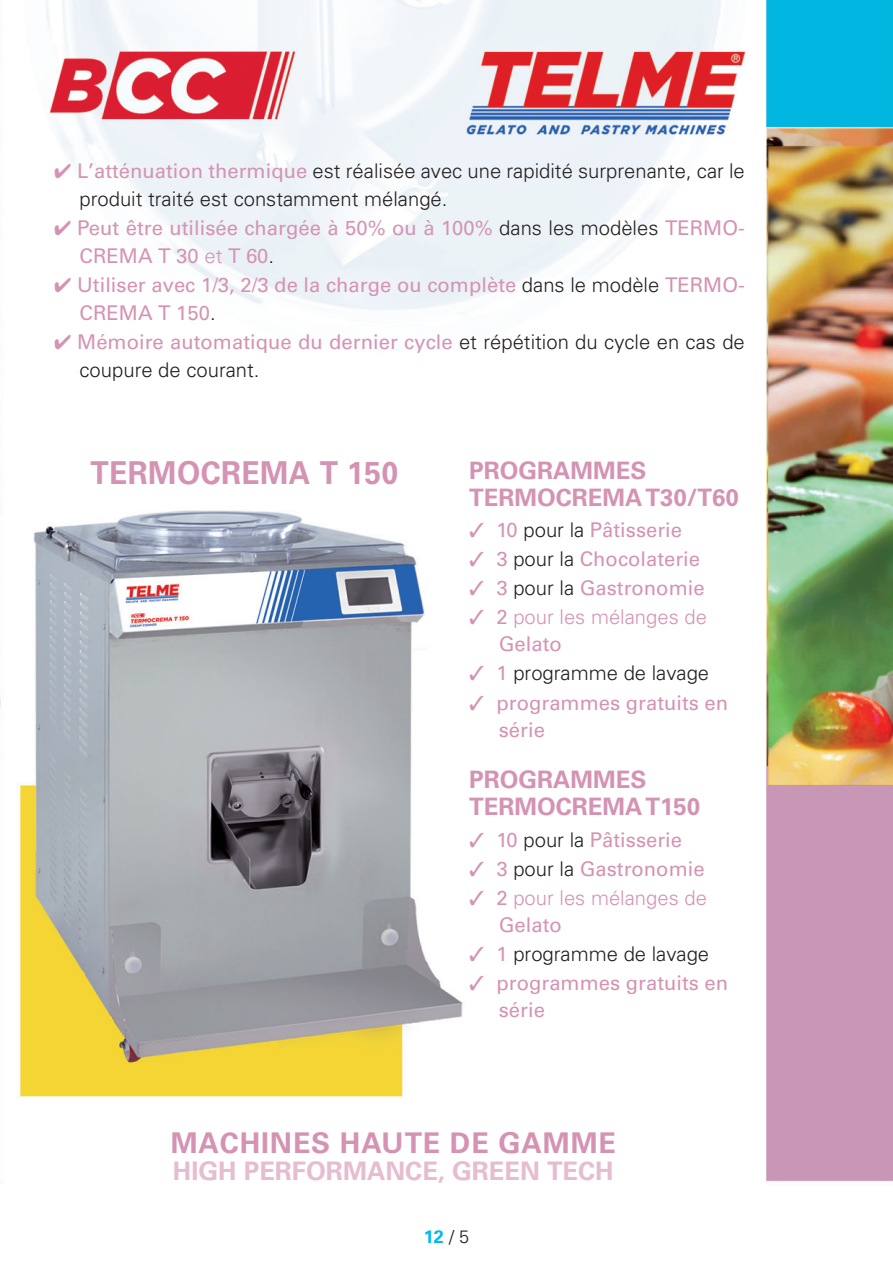
<style>
.page{position:relative;width:893px;height:1263px;background:#fff}
.page>*{position:absolute;margin:0;border:0;box-sizing:border-box;transform-origin:0 0}
.t1{font:700 31.5px "Univers";letter-spacing:.015em;color:#d593b4;scale:.95 1}
.t2{font:700 28.5px "Univers";letter-spacing:.03em;color:#d593b4}
.t3{font:700 25.5px "Univers";color:#e5bcd0}
.t4{font:700 24px "Univers";color:#d593b4}
.t5{font:20.25px/28.5px "Univers";color:#d593b4}
.t6{font:300 20.25px/28.5px "Univers";color:#231f20}
.t7{font:300 20.25px/27px "Univers";color:#d593b4}
.t8{font:700 18px "Univers";color:#00baf1}
.s1{color:#d593b4}
.s2{font-weight:400;color:#d593b4}
.s3{font-weight:300;color:#231f20}
.s4{font-weight:300}
.s5{font-weight:400}
</style>
<div class="page">
<img style="left:0;top:0;width:893px;height:1182px">
<p class="t6" style="left:80px;top:156px;width:667px;text-indent:-26px"><span class="s1">✔</span> <span class="s2">L’atténuation thermique</span> est réalisée avec une rapidité surprenante, car le produit traité est constamment mélangé.</p>
<p class="t5" style="left:80px;top:213px;width:667px;text-indent:-26px">✔ Peut être utilisée chargée à 50% ou à 100% <span class="s3">dans les modèles</span> TERMO-<br>CREMA T 30 <span class="s4">et</span> T 60<span class="s3">.</span></p>
<p class="t5" style="left:80px;top:270px;width:667px;text-indent:-26px">✔ Utiliser avec 1/3, 2/3 de la charge ou complète <span class="s3">dans le modèle</span> TERMO-<br>CREMA T 150<span class="s3">.</span></p>
<p class="t6" style="left:80px;top:327px;width:667px;text-indent:-26px"><span class="s1">✔</span> <span class="s2">Mémoire automatique du dernier cycle</span> et répétition du cycle en cas de coupure de courant.</p>
<p class="t1" style="left:90px;top:454px;width:325px">TERMOCREMA T 150</p>
<p class="t4" style="left:469px;top:456px;width:179px">PROGRAMMES</p>
<p class="t4" style="left:469px;top:483px;width:271px">TERMOCREMA T30/T60</p>
<p class="t5" style="left:469px;top:516px;width:215px">✓ 10 <span class="s3">pour la</span> Pâtisserie</p>
<p class="t5" style="left:469px;top:545px;width:233px">✓ 3 <span class="s3">pour la</span> Chocolaterie</p>
<p class="t5" style="left:469px;top:574px;width:237px">✓ 3 <span class="s3">pour la</span> Gastronomie</p>
<p class="t7" style="left:499px;top:604px;width:210px;text-indent:-30px">✓ <span class="s5">2</span> pour les mélanges de<br><span class="s5">Gelato</span></p>
<p class="t6" style="left:469px;top:659px;width:242px"><span class="s1">✓</span> <span class="s2">1</span> programme de lavage</p>
<p class="t5" style="left:499px;top:689px;width:231px;line-height:27px;text-indent:-30px">✓ programmes gratuits en série</p>
<p class="t4" style="left:469px;top:766px;width:179px">PROGRAMMES</p>
<p class="t4" style="left:469px;top:793px;width:233px">TERMOCREMA T150</p>
<p class="t5" style="left:469px;top:825px;width:215px">✓ 10 <span class="s3">pour la</span> Pâtisserie</p>
<p class="t5" style="left:469px;top:854px;width:237px">✓ 3 <span class="s3">pour la</span> Gastronomie</p>
<p class="t7" style="left:499px;top:884px;width:210px;text-indent:-30px">✓ <span class="s5">2</span> pour les mélanges de<br><span class="s5">Gelato</span></p>
<p class="t6" style="left:469px;top:940px;width:242px"><span class="s1">✓</span> <span class="s2">1</span> programme de lavage</p>
<p class="t5" style="left:499px;top:970px;width:231px;line-height:27px;text-indent:-30px">✓ programmes gratuits en série</p>
<p class="t2" style="left:171px;top:1126px;width:447px">MACHINES HAUTE DE GAMME</p>
<p class="t3" style="left:173px;top:1156px;width:442px">HIGH PERFORMANCE, GREEN TECH</p>
<p class="t8" style="left:424px;top:1226px;width:47px">12 <span class="s3">/ 5</span></p>
</div>
